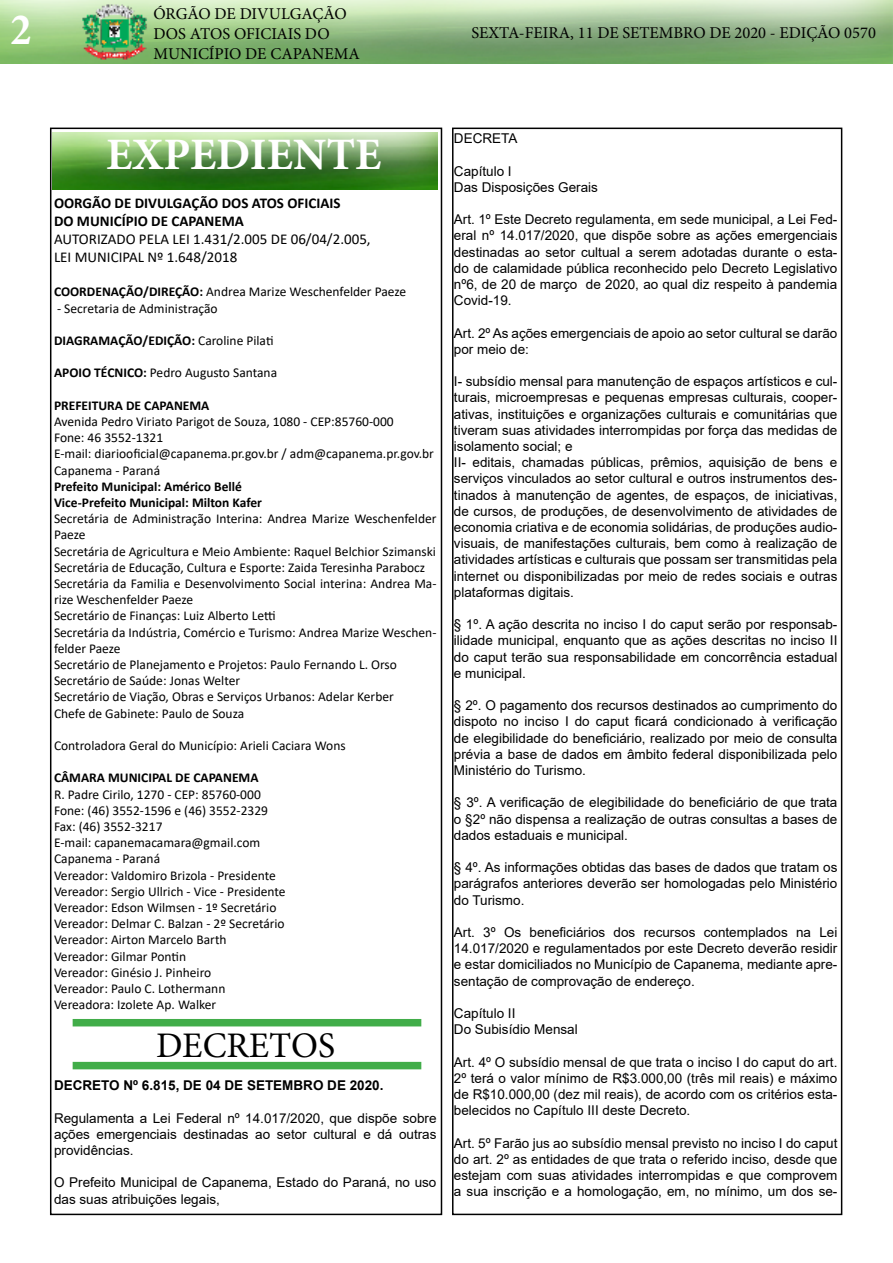
<style>
.page{position:relative;width:893px;height:1263px;background:#fff}
.page>*{position:absolute;margin:0;border:0;box-sizing:border-box;transform-origin:0 0}
.t1{font:700 45px "Minion Pro";color:#fff}
.t2{font:700 condensed 45px "Minion Pro";color:#fff}
.t3{font:36px "Minion Pro";color:#000}
.t4{font:16.5px/19.8px "Minion Pro";color:#000}
.t5{font:15px/18px "Calibri";color:#000}
.t6{font:700 15px/18px "Calibri";color:#000}
.t7{font:13.5px/16.2px "Arial";color:#000;text-align:justify}
.t8{font:13.5px/16.2px "Calibri";color:#000}
.t9{font:700 13.5px/16.2px "Calibri";color:#000}
.t10{font:700 13.5px "Arial";color:#000}
.s1{font-weight:700}
.s2{font-weight:400}
</style>
<div class="page">
<div style="left:50px;top:128px;width:392px;height:1087px;border:2px solid #000"></div>
<img style="left:0;top:0;width:893px;height:64px">
<div style="left:452px;top:128px;width:390px;height:1087px;border:2px solid #000"></div>
<img style="left:53px;top:132px;width:384px;height:58px">
<div style="left:73px;top:1019px;width:348px;height:7px;background:#41ad49"></div>
<div style="left:73px;top:1062px;width:348px;height:7px;background:#41ad49"></div>
<h1 class="t2" style="left:11px;top:-1px;width:22px">2</h1>
<p class="t4" style="left:153px;top:4px;width:208px">ÓRGÃO DE DIVULGAÇÃO<br>DOS ATOS OFICIAIS DO<br>MUNICÍPIO DE CAPANEMA</p>
<p class="t4" style="left:472px;top:23px;width:406px">SEXTA-FEIRA, 11 DE SETEMBRO DE 2020 - EDIÇÃO 0570</p>
<h1 class="t1" style="left:106px;top:123px;width:277px">EXPEDIENTE</h1>
<p class="t6" style="left:54px;top:194px;width:288px">OORGÃO DE DIVULGAÇÃO DOS ATOS OFICIAIS<br>DO MUNICÍPIO DE CAPANEMA</p>
<p class="t5" style="left:54px;top:230px;width:318px">AUTORIZADO PELA LEI 1.431/2.005 DE 06/04/2.005,<br>LEI MUNICIPAL Nº 1.648/2018</p>
<p class="t8" style="left:54px;top:283px;width:354px"><span class="s1">COORDENAÇÃO/DIREÇÃO:</span> Andrea Marize Weschenfelder Paeze</p>
<p class="t8" style="left:57px;top:300px;width:162px">- Secretaria de Administração</p>
<p class="t9" style="left:54px;top:332px;width:221px">DIAGRAMAÇÃO/EDIÇÃO: <span class="s2">Caroline Pilati</span></p>
<p class="t8" style="left:54px;top:364px;width:225px"><span class="s1">APOIO TÉCNICO:</span> Pedro Augusto Santana</p>
<p class="t9" style="left:54px;top:397px;width:157px">PREFEITURA DE CAPANEMA</p>
<p class="t8" style="left:54px;top:413px;width:381px">Avenida Pedro Viriato Parigot de Souza, 1080 - CEP:85760-000<br>Fone: 46 3552-1321<br>E-mail: diariooficial@capanema.pr.gov.br / adm@capanema.pr.gov.br Capanema - Paraná</p>
<p class="t9" style="left:54px;top:478px;width:209px">Prefeito Municipal: Américo Bellé<br>Vice-Prefeito Municipal: Milton Kafer</p>
<p class="t8" style="left:54px;top:510px;width:384px">Secretária de Administração Interina: Andrea Marize Weschenfelder Paeze<br>Secretária de Agricultura e Meio Ambiente: Raquel Belchior Szimanski Secretária de Educação, Cultura e Esporte: Zaida Teresinha Parabocz Secretária da Familia e Desenvolvimento Social interina: Andrea Ma&shy;rize Weschenfelder Paeze<br>Secretário de Finanças: Luiz Alberto Letti<br>Secretária da Indústria, Comércio e Turismo: Andrea Marize Weschen&shy;felder Paeze<br>Secretário de Planejamento e Projetos: Paulo Fernando L. Orso Secretário de Saúde: Jonas Welter<br>Secretário de Viação, Obras e Serviços Urbanos: Adelar Kerber<br>Chefe de Gabinete: Paulo de Souza</p>
<p class="t8" style="left:54px;top:737px;width:293px">Controladora Geral do Município: Arieli Caciara Wons</p>
<p class="t9" style="left:54px;top:770px;width:206px">CÂMARA MUNICIPAL DE CAPANEMA</p>
<p class="t8" style="left:54px;top:786px;width:233px">R. Padre Cirilo, 1270 - CEP: 85760-000<br>Fone: (46) 3552-1596 e (46) 3552-2329<br>Fax: (46) 3552-3217<br>E-mail: capanemacamara@gmail.com Capanema - Paraná<br>Vereador: Valdomiro Brizola - Presidente Vereador: Sergio Ullrich - Vice - Presidente Vereador: Edson Wilmsen - 1º Secretário Vereador: Delmar C. Balzan - 2º Secretário Vereador: Airton Marcelo Barth<br>Vereador: Gilmar Pontin<br>Vereador: Ginésio J. Pinheiro<br>Vereador: Paulo C. Lothermann Vereadora: Izolete Ap. Walker</p>
<h2 class="t3" style="left:156px;top:1021px;width:181px">DECRETOS</h2>
<p class="t10" style="left:54px;top:1076px;width:331px">DECRETO Nº 6.815, DE 04 DE SETEMBRO DE 2020.</p>
<p class="t7" style="left:54px;top:1110px;width:384px">Regulamenta a Lei Federal nº 14.017/2020, que dispõe sobre ações emergenciais destinadas ao setor cultural e dá outras providências.</p>
<p class="t7" style="left:54px;top:1174px;width:384px">O Prefeito Municipal de Capanema, Estado do Paraná, no uso das suas atribuições legais,</p>
<p class="t7" style="left:454px;top:130px;width:65px">DECRETA</p>
<p class="t7" style="left:454px;top:163px;width:146px">Capítulo I<br>Das Disposições Gerais</p>
<p class="t7" style="left:454px;top:211px;width:385px">Art. 1º Este Decreto regulamenta, em sede municipal, a Lei Fed&shy;eral nº 14.017/2020, que dispõe sobre as ações emergenciais destinadas ao setor cultual a serem adotadas durante o esta&shy;do de calamidade pública reconhecido pelo Decreto Legislativo nº6, de 20 de março de 2020, ao qual diz respeito à pandemia Covid-19.</p>
<p class="t7" style="left:454px;top:325px;width:385px">Art. 2º As ações emergenciais de apoio ao setor cultural se darão por meio de:</p>
<p class="t7" style="left:454px;top:373px;width:385px;text-align:left">I- subsídio mensal para manutenção de espaços artísticos e cul&shy;turais, microempresas e pequenas empresas culturais, cooper&shy;ativas, instituições e organizações culturais e comunitárias que tiveram suas atividades interrompidas por força das medidas de isolamento social; e<br>II- editais, chamadas públicas, prêmios, aquisição de bens e serviços vinculados ao setor cultural e outros instrumentos des&shy;tinados à manutenção de agentes, de espaços, de iniciativas, de cursos, de produções, de desenvolvimento de atividades de economia criativa e de economia solidárias, de produções audio&shy;visuais, de manifestações culturais, bem como à realização de atividades artísticas e culturais que possam ser transmitidas pela internet ou disponibilizadas por meio de redes sociais e outras plataformas digitais.</p>
<p class="t7" style="left:454px;top:616px;width:385px">§ 1º. A ação descrita no inciso I do caput serão por responsab&shy;ilidade municipal, enquanto que as ações descritas no inciso II do caput terão sua responsabilidade em concorrência estadual e municipal.</p>
<p class="t7" style="left:454px;top:697px;width:385px">§ 2º. O pagamento dos recursos destinados ao cumprimento do dispoto no inciso I do caput ficará condicionado à verificação de elegibilidade do beneficiário, realizado por meio de consulta prévia a base de dados em âmbito federal disponibilizada pelo Ministério do Turismo.</p>
<p class="t7" style="left:454px;top:794px;width:385px">§ 3º. A verificação de elegibilidade do beneficiário de que trata o §2º não dispensa a realização de outras consultas a bases de dados estaduais e municipal.</p>
<p class="t7" style="left:454px;top:859px;width:385px">§ 4º. As informações obtidas das bases de dados que tratam os parágrafos anteriores deverão ser homologadas pelo Ministério do Turismo.</p>
<p class="t7" style="left:454px;top:924px;width:385px">Art. 3º Os beneficiários dos recursos contemplados na Lei 14.017/2020 e regulamentados por este Decreto deverão residir e estar domiciliados no Município de Capanema, mediante apre&shy;sentação de comprovação de endereço.</p>
<p class="t7" style="left:454px;top:1005px;width:125px">Capítulo II<br>Do Subisídio Mensal</p>
<p class="t7" style="left:454px;top:1054px;width:385px">Art. 4º O subsídio mensal de que trata o inciso I do caput do art.<br>2º terá o valor mínimo de R$3.000,00 (três mil reais) e máximo de R$10.000,00 (dez mil reais), de acordo com os critérios esta&shy;belecidos no Capítulo III deste Decreto.</p>
<p class="t7" style="left:454px;top:1135px;width:385px">Art. 5º Farão jus ao subsídio mensal previsto no inciso I do caput do art. 2º as entidades de que trata o referido inciso, desde que estejam com suas atividades interrompidas e que comprovem a sua inscrição e a homologação, em, no mínimo, um dos se-</p>
</div>
